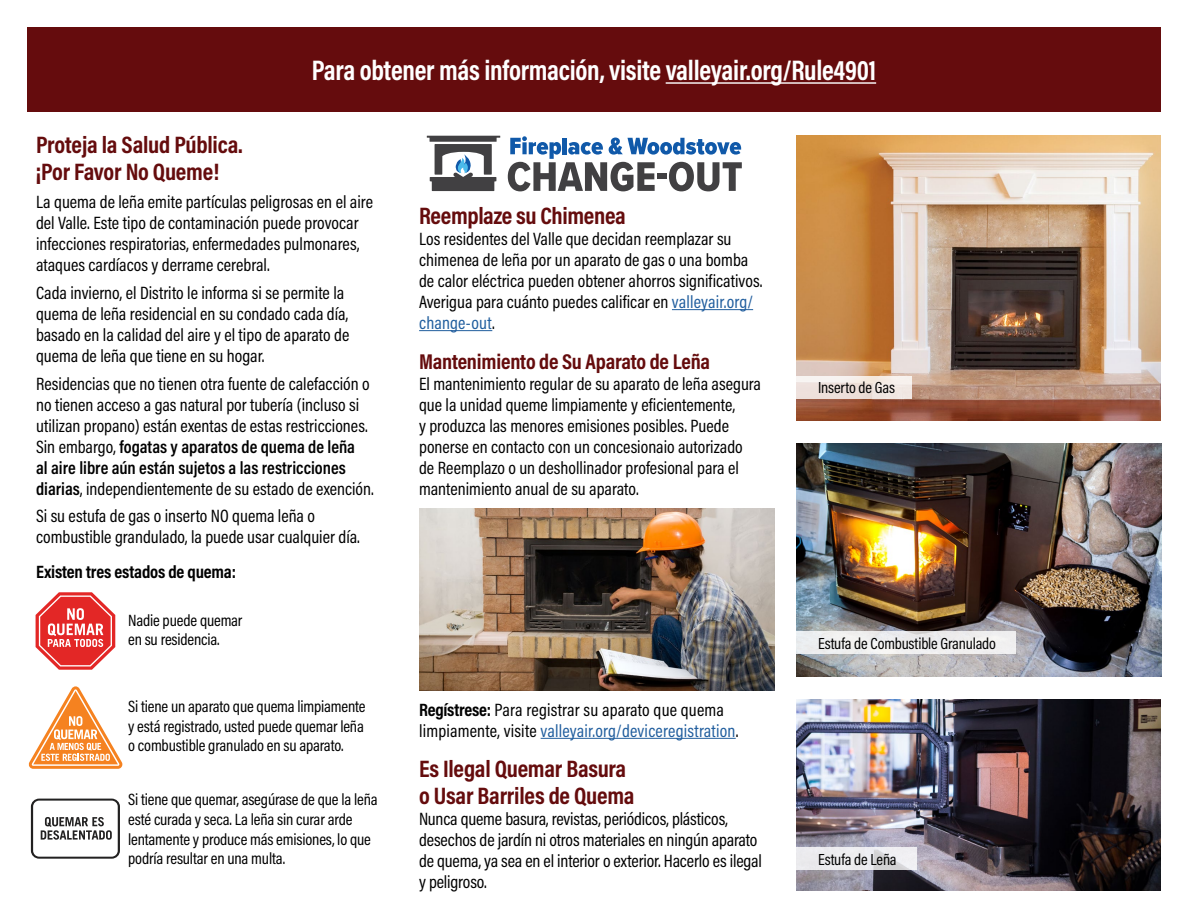
<style>
.page{position:relative;width:1188px;height:918px;background:#fff}
.page>*{position:absolute;margin:0;border:0;box-sizing:border-box;transform-origin:0 0}
.t1{font:700 28.5px "Acumin Pro Cond";letter-spacing:-.01em;color:#fff;scale:.94 1}
.t2{font:700 24px/27px "Acumin Pro Cond";letter-spacing:-.01em;color:#650c0d}
.t3{font:700 21.6px "Acumin Pro Cond";letter-spacing:-.01em;color:#650c0d}
.t4{font:18px/21px "Acumin Pro Cond";color:#000}
.t5{font:700 18px "Acumin Pro Cond";letter-spacing:-.01em;color:#000}
.t6{font:16.5px/19.6px "Acumin Pro Cond";letter-spacing:-.01em;color:#000}
.t7{font:16.2px "Acumin Pro Cond";letter-spacing:-.01em;color:#000}
.s1{font-weight:600}
.s2{color:#215e9e}
.s3{font-weight:700}
</style>
<div class="page">
<div style="left:27px;top:27px;width:1134px;height:85px;background:#650c0d"></div>
<hr style="left:672px;top:309px;width:81px;height:1px;background:#215e9e">
<hr style="left:419px;top:330px;width:73px;height:1px;background:#215e9e">
<hr style="left:666px;top:82px;width:210px;height:2px;background:#fff">
<img style="left:796px;top:444px;width:365px;height:232px">
<img style="left:796px;top:136px;width:365px;height:284px">
<img style="left:796px;top:700px;width:365px;height:191px">
<div style="left:795px;top:632px;width:221px;height:22px;background:#efeff0"></div>
<svg style="left:796px;top:376px;width:116px;height:23px;fill:#efe6df"></svg>
<svg style="left:796px;top:847px;width:121px;height:23px;fill:#ececef"></svg>
<hr style="left:541px;top:738px;width:195px;height:1px;background:#215e9e">
<img style="left:420px;top:509px;width:355px;height:182px">
<svg style="left:508px;top:136px;width:234px;height:55px"></svg>
<svg style="left:427px;top:136px;width:73px;height:55px"></svg>
<svg style="left:29px;top:686px;width:93px;height:83px"></svg>
<svg style="left:36px;top:592px;width:79px;height:78px"></svg>
<svg style="left:31px;top:799px;width:89px;height:60px"></svg>
<h1 class="t1" style="left:312px;top:52px;width:602px">Para obtener más información, visite valleyair.org/Rule4901</h1>
<h2 class="t2" style="left:36px;top:131px;width:208px">Proteja la Salud Pública. ¡Por Favor No Queme!</h2>
<p class="t4" style="left:36px;top:191px;width:339px">La quema de leña emite partículas peligrosas en el aire del Valle. Este tipo de contaminación puede provocar infecciones respiratorias, enfermedades pulmonares, ataques cardíacos y derrame cerebral.</p>
<p class="t4" style="left:36px;top:282px;width:315px">Cada invierno, el Distrito le informa si se permite la quema de leña residencial en su condado cada día, basado en la calidad del aire y el tipo de aparato de quema de leña que tiene en su hogar.</p>
<p class="t4" style="left:36px;top:373px;width:339px">Residencias que no tienen otra fuente de calefacción o no tienen acceso a gas natural por tubería (incluso si utilizan propano) están exentas de estas restricciones.<br>Sin embargo, <span class="s1">fogatas y aparatos de quema de leña<br>al aire libre aún están sujetos a las restricciones diarias</span>, independientemente de su estado de exención.</p>
<p class="t4" style="left:36px;top:505px;width:325px">Si su estufa de gas o inserto NO quema leña o combustible grandulado, la puede usar cualquier día.</p>
<p class="t5" style="left:36px;top:560px;width:202px">Existen tres estados de quema:</p>
<p class="t6" style="left:128px;top:610px;width:116px">Nadie puede quemar en su residencia.</p>
<p class="t6" style="left:128px;top:696px;width:239px;text-align:justify">Si tiene un aparato que quema limpiamente y está registrado, usted puede quemar leña o combustible granulado en su aparato.</p>
<p class="t6" style="left:128px;top:790px;width:251px">Si tiene que quemar, asegúrase de que la leña esté curada y seca. La leña sin curar arde lentamente y produce más emisiones, lo que podría resultar en una multa.</p>
<h2 class="t2" style="left:419px;top:201px;width:208px">Reemplaze su Chimenea</h2>
<p class="t4" style="left:419px;top:228px;width:345px">Los residentes del Valle que decidan reemplazar su chimenea de leña por un aparato de gas o una bomba de calor eléctrica pueden obtener ahorros significativos.<br>Averigua para cuánto puedes calificar en <span class="s2">valleyair.org/ change-out</span>.</p>
<p class="t3" style="left:419px;top:348px;width:293px">Mantenimiento de Su Aparato de Leña</p>
<p class="t4" style="left:419px;top:373px;width:343px">El mantenimiento regular de su aparato de leña asegura que la unidad queme limpiamente y eficientemente,<br>y produzca las menores emisiones posibles. Puede ponerse en contacto con un concesionaio autorizado de Reemplazo o un deshollinador profesional para el mantenimiento anual de su aparato.</p>
<p class="t4" style="left:419px;top:698px;width:321px"><span class="s3">Regístrese:</span> Para registrar su aparato que quema limpiamente, visite <span class="s2">valleyair.org/deviceregistration</span>.</p>
<h2 class="t2" style="left:419px;top:755px;width:217px">Es Ilegal Quemar Basura o Usar Barriles de Quema</h2>
<p class="t4" style="left:419px;top:808px;width:344px">Nunca queme basura, revistas, periódicos, plásticos, desechos de jardín ni otros materiales en ningún aparato de quema, ya sea en el interior o exterior. Hacerlo es ilegal y peligroso.</p>
<p class="t7" style="left:818px;top:377px;width:78px">Inserto de Gas</p>
<p class="t7" style="left:818px;top:633px;width:179px">Estufa de Combustible Granulado</p>
<p class="t7" style="left:818px;top:849px;width:80px">Estufa de Leña</p>
</div>
